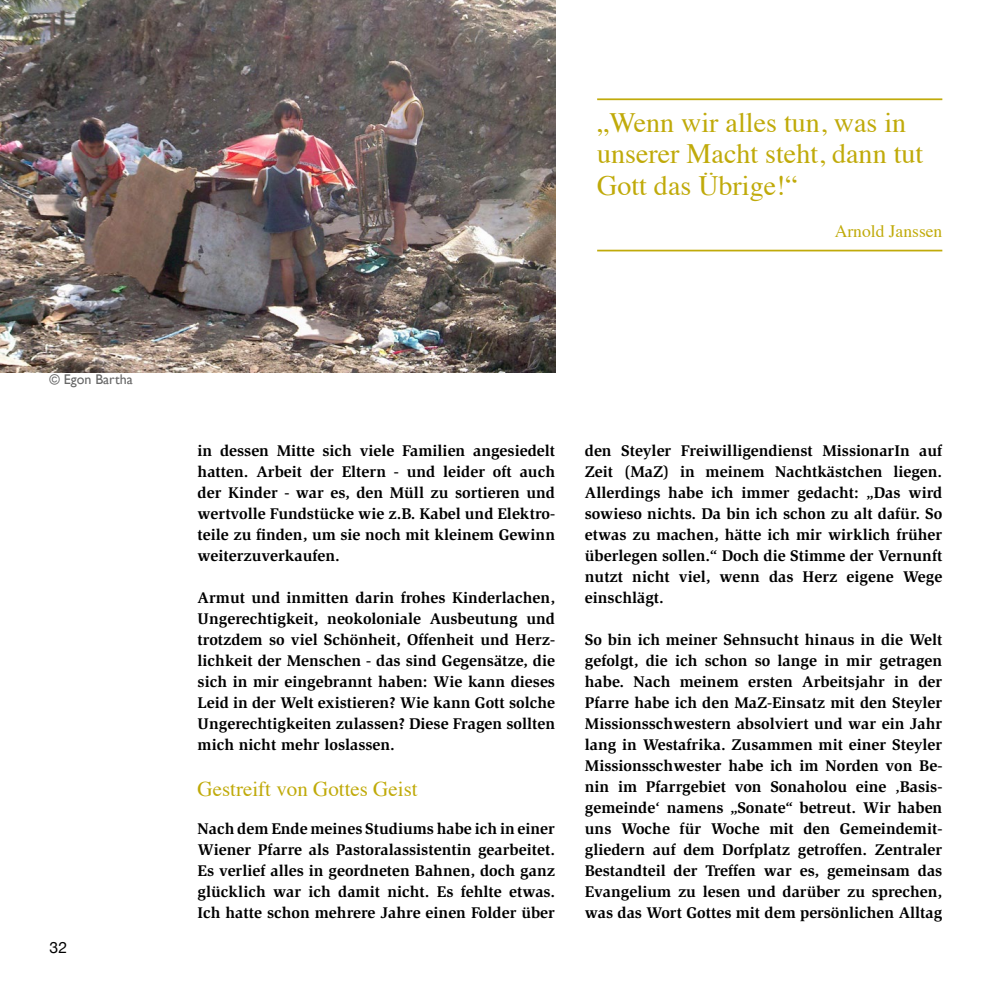
<style>
.page{position:relative;width:993px;height:993px;background:#fff}
.page>*{position:absolute;margin:0;border:0;box-sizing:border-box;transform-origin:0 0}
.t1{font:28px/31.5px "Times";color:#c0aa0a}
.t2{font:21px "Times";color:#c0aa0a}
.t3{font:17.5px "Times";color:#c0aa0a}
.t4{font:700 15.92px/21px "Slimbach Std";color:#000;text-align:justify}
.t5{font:15.75px "Helvetica Neue";color:#000}
.t6{font:14px "Gill Sans";color:#676767}
</style>
<div class="page">
<img style="left:0;top:0;width:555px;height:372px">
<hr style="left:597px;top:98px;width:345px;height:2px;background:#c0aa0a">
<hr style="left:597px;top:249px;width:345px;height:2px;background:#c0aa0a">
<p class="t6" style="left:50px;top:371px;width:85px">© Egon Bartha</p>
<p class="t5" style="left:50px;top:936px;width:19px">32</p>
<h1 class="t1" style="left:597px;top:104px;width:327px">„Wenn wir alles tun, was in unserer Macht steht, dann tut<br>Gott das Übrige!“</h1>
<p class="t3" style="left:834px;top:214px;width:109px">Arnold Janssen</p>
<p class="t4" style="left:197px;top:440px;width:359px">in dessen Mitte sich viele Familien angesiedelt hatten. Arbeit der Eltern - und leider oft auch der Kinder - war es, den Müll zu sortieren und wertvolle Fundstücke wie z.B. Kabel und Elektro&shy;teile zu finden, um sie noch mit kleinem Gewinn weiterzuverkaufen.</p>
<p class="t4" style="left:197px;top:587px;width:359px">Armut und inmitten darin frohes Kinderlachen, Ungerechtigkeit, neokoloniale Ausbeutung und trotzdem so viel Schönheit, Offenheit und Herz&shy;lichkeit der Menschen - das sind Gegensätze, die sich in mir eingebrannt haben: Wie kann dieses Leid in der Welt existieren? Wie kann Gott solche Ungerechtigkeiten zulassen? Diese Fragen sollten mich nicht mehr loslassen.</p>
<h2 class="t2" style="left:197px;top:769px;width:221px">Gestreift von Gottes Geist</h2>
<p class="t4" style="left:197px;top:818px;width:359px">Nach dem Ende meines Studiums habe ich in einer Wiener Pfarre als Pastoralassistentin gearbeitet.<br>Es verlief alles in geordneten Bahnen, doch ganz glücklich war ich damit nicht. Es fehlte etwas.<br>Ich hatte schon mehrere Jahre einen Folder über</p>
<p class="t4" style="left:584px;top:440px;width:359px">den Steyler Freiwilligendienst MissionarIn auf Zeit (MaZ) in meinem Nachtkästchen liegen.<br>Allerdings habe ich immer gedacht: „Das wird sowieso nichts. Da bin ich schon zu alt dafür. So etwas zu machen, hätte ich mir wirklich früher überlegen sollen.“ Doch die Stimme der Vernunft nutzt nicht viel, wenn das Herz eigene Wege einschlägt.</p>
<p class="t4" style="left:584px;top:629px;width:359px">So bin ich meiner Sehnsucht hinaus in die Welt gefolgt, die ich schon so lange in mir getragen habe. Nach meinem ersten Arbeitsjahr in der Pfarre habe ich den MaZ-Einsatz mit den Steyler Missionsschwestern absolviert und war ein Jahr lang in Westafrika. Zusammen mit einer Steyler Missionsschwester habe ich im Norden von Be&shy;nin im Pfarrgebiet von Sonaholou eine ‚Basis&shy;gemeinde‘ namens „Sonate“ betreut. Wir haben uns Woche für Woche mit den Gemeindemit&shy;gliedern auf dem Dorfplatz getroffen. Zentraler Bestandteil der Treffen war es, gemeinsam das Evangelium zu lesen und darüber zu sprechen, was das Wort Gottes mit dem persönlichen Alltag</p>
</div>
